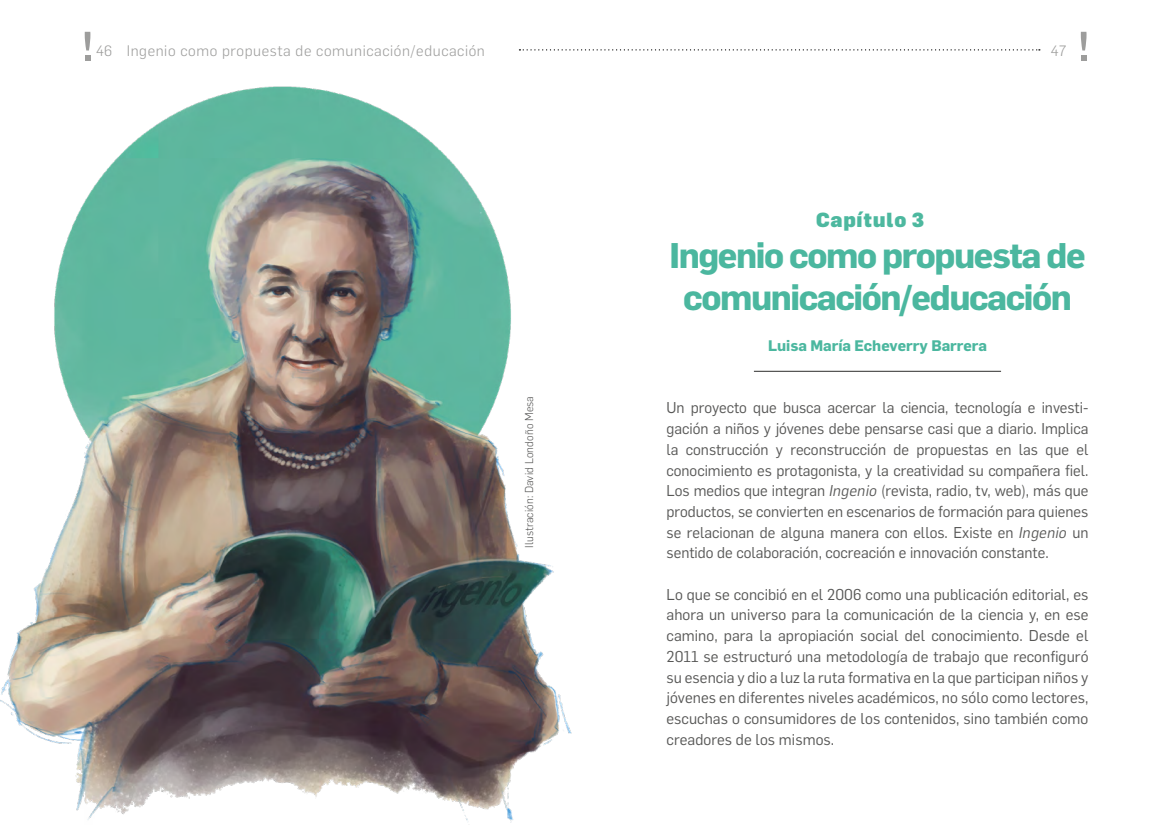
<style>
.page{position:relative;width:1170px;height:833px;background:#fff}
.page>*{position:absolute;margin:0;border:0;box-sizing:border-box;transform-origin:0 0}
.TITULOS_CAPS{font:700 35px/42px "Flama";letter-spacing:-.04em;color:#4bb79f;text-align:center}
.Capitulos{font:900 20px "Flama";letter-spacing:.04em;color:#4db89f}
.TEXTO_CORRIDO_LIBRO{font:15.38px/20.8px "Flama";color:#575756;text-align:justify}
.t1{font:300 15px "Flama";letter-spacing:.04em;color:#9d9d9c}
.Autor_cap{font:700 15px "Flama";color:#4bb79f}
.t2{font:300 14.62px "Flama";color:#9d9d9c}
.ILUSTRADOR{font:300 11.25px "Flama";letter-spacing:.01em;color:#575756}
.s1{font-size:14.62px}
.s2{font-style:italic}
</style>
<div class="page">
<svg style="left:585px;top:49px;width:454px;height:1px"></svg>
<svg style="left:1080px;top:32px;width:6px;height:28px"></svg>
<hr style="left:753px;top:371px;width:247px;height:1px;background:#575756">
<img style="left:0;top:31px;width:583px;height:792px">
<p class="t1" style="left:96px;top:41px;width:390px"><span class="s1">46</span> Ingenio como propuesta de comunicación/educación</p>
<p class="t2" style="left:1050px;top:41px;width:17px">47</p>
<p class="Capitulos" style="left:816px;top:205px;width:110px">Capítulo 3</p>
<p class="TITULOS_CAPS" style="left:669px;top:232px;width:417px">Ingenio como propuesta de comunicación/educación</p>
<p class="ILUSTRADOR" style="left:521px;top:548px;width:153px;rotate:-90deg">Ilustración: David Londoño Mesa</p>
<p class="Autor_cap" style="left:768px;top:335px;width:220px">Luisa María Echeverry Barrera</p>
<p class="TEXTO_CORRIDO_LIBRO" style="left:666px;top:396px;width:423px">Un proyecto que busca acercar la ciencia, tecnología e investi&shy;gación a niños y jóvenes debe pensarse casi que a diario. Implica la construcción y reconstrucción de propuestas en las que el conocimiento es protagonista, y la creatividad su compañera fiel.<br>Los medios que integran <span class="s2">Ingenio</span> (revista, radio, tv, web), más que productos, se convierten en escenarios de formación para quienes se relacionan de alguna manera con ellos. Existe en <span class="s2">Ingenio</span> un sentido de colaboración, cocreación e innovación constante.</p>
<p class="TEXTO_CORRIDO_LIBRO" style="left:666px;top:583px;width:423px">Lo que se concibió en el 2006 como una publicación editorial, es ahora un universo para la comunicación de la ciencia y, en ese camino, para la apropiación social del conocimiento. Desde el 2011 se estructuró una metodología de trabajo que reconfiguró su esencia y dio a luz la ruta formativa en la que participan niños y jóvenes en diferentes niveles académicos, no sólo como lectores, escuchas o consumidores de los contenidos, sino también como creadores de los mismos.</p>
</div>
